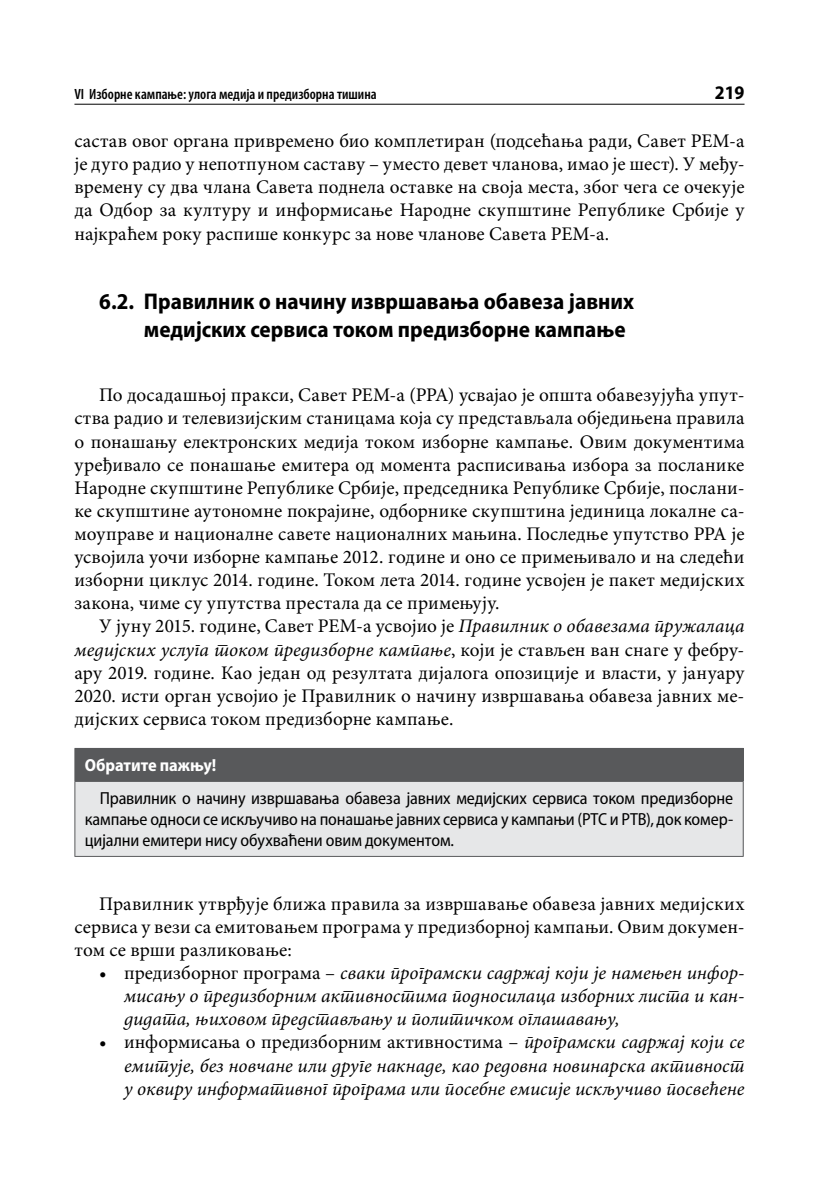
<style>
.page{position:relative;width:819px;height:1191px;background:#fff}
.page>*{position:absolute;margin:0;border:0;box-sizing:border-box;transform-origin:0 0}
.t1{font:700 semi-condensed 22.75px/28px "Myriad Pro";color:#000}
.t2{font:19.25px/23.1px "Minion Pro";letter-spacing:.01em;color:#000;text-align:justify}
.t3{font:italic 19.25px/23.1px "Minion Pro";color:#000;text-align:justify}
.t4{font:700 semi-condensed 19.25px "Myriad Pro";color:#000}
.t5{font:semi-condensed 17.5px/21px "Myriad Pro";letter-spacing:-.01em;color:#000;text-align:justify}
.t6{font:700 semi-condensed 17.5px "Myriad Pro";letter-spacing:-.005em;color:#fff}
.t7{font:600 condensed 14.88px "Myriad Pro";color:#000}
.s1{font-style:italic}
.s2{font-style:normal}
</style>
<div class="page">
<hr style="left:74px;top:104px;width:670px;height:1px;background:#000">
<div style="left:75px;top:748px;width:668px;height:33px;background:#58595b"></div>
<div style="left:75px;top:781px;width:668px;height:75px;background:#e6e7e8"></div>
<hr style="left:74px;top:748px;width:669px;height:1px;background:#58595b">
<hr style="left:74px;top:749px;width:1px;height:32px;background:#58595b">
<hr style="left:74px;top:781px;width:669px;height:1px;background:#58595b">
<hr style="left:74px;top:782px;width:1px;height:74px;background:#58595b">
<hr style="left:742px;top:782px;width:1px;height:74px;background:#58595b">
<hr style="left:74px;top:856px;width:669px;height:1px;background:#58595b">
<p class="t7" style="left:74px;top:86px;width:304px">VI Изборне кампање: улога медија и предизборна тишина</p>
<p class="t4" style="left:714px;top:82px;width:31px">219</p>
<p class="t2" style="left:74px;top:130px;width:671px">састав овог органа привремено био комплетиран (подсећања ради, Савет РЕМ-а је дуго радио у непотпуном саставу – уместо девет чланова, имао је шест). У међу&shy;времену су два члана Савета поднела оставке на своја места, због чега се очекује да Одбор за културу и информисање Народне скупштине Републике Србије у најкраћем року распише конкурс за нове чланове Савета РЕМ-а.</p>
<p class="t1" style="left:144px;top:287px;width:491px;text-indent:-45px">6.2. Правилник о начину извршавања обавеза јавних медијских сервиса током предизборне кампање</p>
<p class="t2" style="left:74px;top:384px;width:671px;text-indent:25px">По досадашњој пракси, Савет РЕМ-а (РРА) усвајао је општа обавезујућа упут&shy;ства радио и телевизијским станицама која су представљала обједињена правила о понашању електронских медија током изборне кампање. Овим документима уређивало се понашање емитера од момента расписивања избора за посланике Народне скупштине Републике Србије, председника Републике Србије, послани&shy;ке скупштине аутономне покрајине, одборнике скупштина јединица локалне са&shy;моуправе и националне савете националних мањина. Последње упутство РРА је усвојила уочи изборне кампање 2012. године и оно се примењивало и на следећи изборни циклус 2014. године. Током лета 2014. године усвојен је пакет медијских закона, чиме су упутства престала да се примењују.</p>
<p class="t2" style="left:74px;top:615px;width:671px;text-indent:25px">У јуну 2015. године, Савет РЕМ-а усвојио је <span class="s1">Правилник о обавезама пружалаца медијских услуга током предизборне кампање</span>, који је стављен ван снаге у фебру&shy;ару 2019. године. Као један од резултата дијалога опозиције и власти, у јануару 2020. исти орган усвојио је Правилник о начину извршавања обавеза јавних ме&shy;дијских сервиса током предизборне кампање.</p>
<p class="t6" style="left:85px;top:756px;width:133px">Обратите пажњу!</p>
<p class="t5" style="left:85px;top:788px;width:650px;text-indent:15px">Правилник о начину извршавања обавеза јавних медијских сервиса током предизборне кампање односи се искључиво на понашање јавних сервиса у кампањи (РТС и РТВ), док комер&shy;цијални емитери нису обухваћени овим документом.</p>
<p class="t2" style="left:74px;top:893px;width:671px;text-indent:25px">Правилник утврђује ближа правила за извршавање обавеза јавних медијских сервиса у вези са емитовањем програма у предизборној кампањи. Овим докумен&shy;том се врши разликовање:</p>
<p class="t3" style="left:124px;top:962px;width:622px;text-indent:-25px"><span class="s2">• предизборног програма –</span> сваки програмски садржај који је намењен инфор&shy;мисању о предизборним активностима подносилаца изборних листа и кан&shy;дидата, њиховом представљању и политичком оглашавању,</p>
<p class="t3" style="left:124px;top:1031px;width:622px;text-indent:-25px"><span class="s2">• информисања о предизборним активностима –</span> програмски садржај који се емитује, без новчане или друге накнаде, као редовна новинарска активност у оквиру информативног програма или посебне емисије искључиво посвећене</p>
</div>
